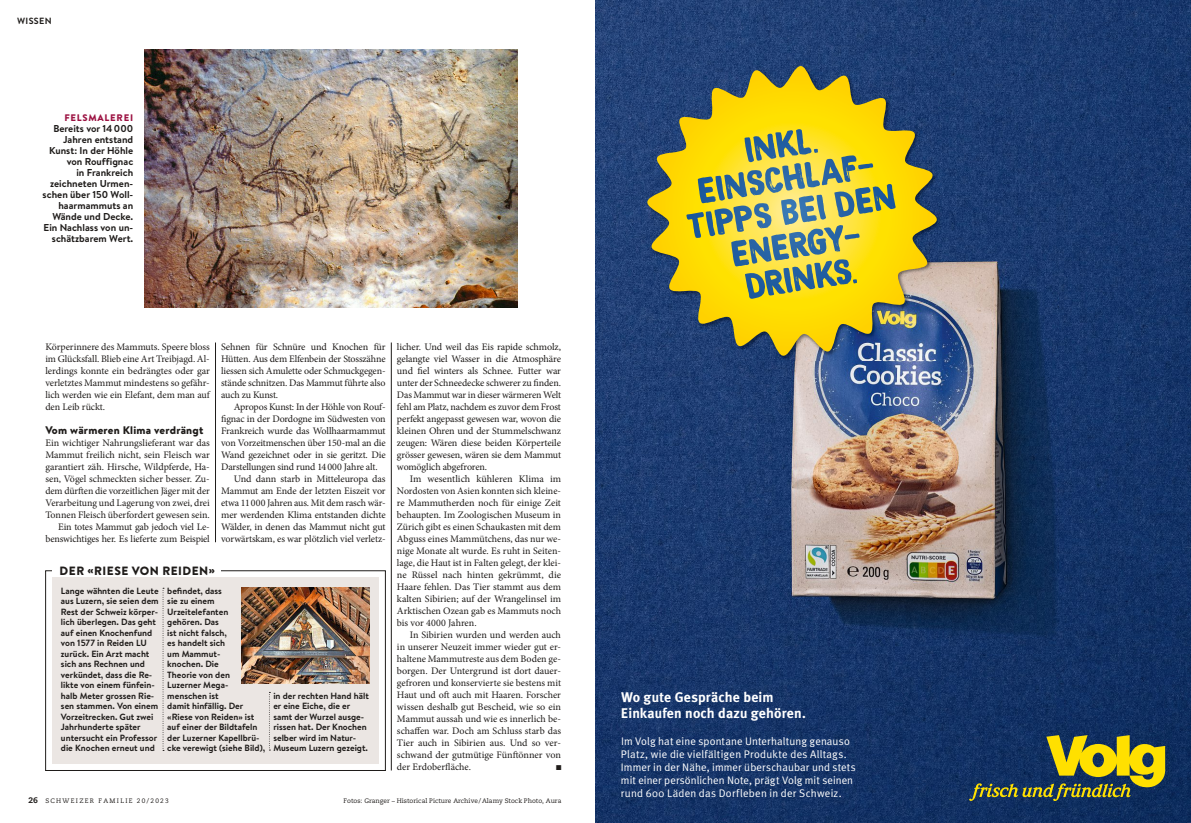
<style>
.page{position:relative;width:1191px;height:823px;background:#fff}
.page>*{position:absolute;margin:0;border:0;box-sizing:border-box;transform-origin:0 0}
.t1{font:700 14px/16px "Meta Plus";letter-spacing:.01em;color:#fff}
.t2{font:12px "Brandon Text Black OV AYRTPX";letter-spacing:.04em;color:#1f1c1a}
.t3{font:11px/13.2px "Meta Plus Normal";letter-spacing:.015em;color:#fff}
.t4{font:11px "Brandon Text Black OV AYRTPX";letter-spacing:.02em;color:#1f1c1a}
.t5{font:10px/12px "Minion Pro Regular OV AYRTQA";letter-spacing:-.01em;color:#1f1c1a;text-align:justify}
.t6{font:10px/11px "Brandon Text Bold OV AYRTPV";color:#1f1c1a;text-align:right}
.t7{font:9.5px "Brandon Grotesque Black OV AYRTPU";letter-spacing:.08em;color:#9c1242}
.t8{font:9px/10.5px "Brandon Text Bold OV AYRTPV";color:#1f1c1a}
.t9{font:9px "Brandon Grotesque Bold OV AYRTPT";letter-spacing:.04em;color:#1f1c1a}
.t10{font:7px "Zapf Dingbats Std OV AYRTQB";color:#1f1c1a}
.t11{font:6.5px "Caecilia Roman OV AYRTPS";color:#1f1c1a}
.t12{font:6.5px "Caecilia Roman OV AYRTPS";letter-spacing:.2em;color:#1f1c1a}
.s1{font-family:"Caecilia Heavy OV AYRTPW";font-size:8px}
</style>
<div class="page">
<img style="left:145px;top:50px;width:372px;height:257px">
<div style="left:45px;top:570px;width:341px;height:200px;border:1px solid #1f1c1a"></div>
<div style="left:52px;top:560px;width:169px;height:20px;background:#fff"></div>
<div style="left:52px;top:577px;width:326px;height:186px;background:#ebe6e3"></div>
<svg style="left:269px;top:692px;width:1px;height:58px"></svg>
<svg style="left:163px;top:587px;width:1px;height:163px"></svg>
<img style="left:242px;top:587px;width:127px;height:96px">
<hr style="left:215px;top:342px;width:1px;height:200px;background:#1f1c1a">
<hr style="left:391px;top:342px;width:1px;height:428px;background:#1f1c1a">
<img style="left:595px;top:0;width:596px;height:822px">
<img style="left:791px;top:262px;width:267px;height:376px">
<svg style="left:969px;top:734px;width:196px;height:66px"></svg>
<img style="left:646px;top:65px;width:296px;height:295px">
<img style="left:791px;top:262px;width:151px;height:98px">
<svg style="left:647px;top:66px;width:289px;height:289px"></svg>
<svg style="left:686px;top:128px;width:210px;height:171px"></svg>
<p class="t9" style="left:17px;top:15px;width:36px">WISSEN</p>
<p class="t7" style="left:64px;top:112px;width:70px">FELSMALEREI</p>
<p class="t6" style="left:43px;top:123px;width:92px">Bereits vor 14000<br>Jahren entstand<br>Kunst: In der Höhle von Rouffignac<br>in Frankreich zeichneten Urmen&shy;schen über 150 Woll&shy;haarmammuts an<br>Wände und Decke.<br>Ein Nachlass von un&shy;schätzbarem Wert.</p>
<p class="t5" style="left:45px;top:340px;width:166px">Körperinnere des Mammuts. Speere bloss im Glücksfall. Blieb eine Art Treibjagd. Al&shy;lerdings konnte ein bedrängtes oder gar verletztes Mammut mindestens so gefähr&shy;lich werden wie ein Elefant, dem man auf den Leib rückt.</p>
<p class="t4" style="left:45px;top:423px;width:160px">Vom wärmeren Klima verdrängt</p>
<p class="t5" style="left:45px;top:436px;width:166px;text-align:right">Ein wichtiger Nahrungslieferant war das Mammut freilich nicht, sein Fleisch war garantiert zäh. Hirsche, Wildpferde, Ha&shy;sen, Vögel schmeckten sicher besser. Zu&shy;dem dürften die vorzeitlichen Jäger mit der Verarbeitung und Lagerung von zwei, drei Tonnen Fleisch überfordert gewesen sein.<br>Ein totes Mammut gab jedoch viel Le&shy;benswichtiges her. Es lieferte zum Beispiel</p>
<p class="t5" style="left:221px;top:340px;width:166px">Sehnen für Schnüre und Knochen für Hütten. Aus dem Elfenbein der Stosszähne liessen sich Amulette oder Schmuckgegen&shy;stände schnitzen. Das Mammut führte also auch zu Kunst.</p>
<p class="t5" style="left:234px;top:400px;width:153px">Apropos Kunst: In der Höhle von Rouf-</p>
<p class="t5" style="left:221px;top:412px;width:166px">fignac in der Dordogne im Südwesten von</p>
<p class="t5" style="left:221px;top:424px;width:166px">Frankreich wurde das Wollhaarmammut</p>
<p class="t5" style="left:221px;top:436px;width:166px">von Vorzeitmenschen über 150-mal an die</p>
<p class="t5" style="left:221px;top:448px;width:166px">Wand gezeichnet oder in sie geritzt. Die</p>
<p class="t5" style="left:221px;top:460px;width:158px">Darstellungen sind rund 14000 Jahre alt.</p>
<p class="t5" style="left:234px;top:472px;width:153px">Und dann starb in Mitteleuropa das</p>
<p class="t5" style="left:221px;top:484px;width:166px">Mammut am Ende der letzten Eiszeit vor</p>
<p class="t5" style="left:221px;top:496px;width:166px">etwa 11000 Jahren aus. Mit dem rasch wär-</p>
<p class="t5" style="left:221px;top:508px;width:166px">mer werdenden Klima entstanden dichte</p>
<p class="t5" style="left:221px;top:520px;width:166px">Wälder, in denen das Mammut nicht gut</p>
<p class="t5" style="left:221px;top:532px;width:166px">vorwärtskam, es war plötzlich viel verletz-</p>
<p class="t5" style="left:397px;top:340px;width:166px">licher. Und weil das Eis rapide schmolz, gelangte viel Wasser in die Atmosphäre und fiel winters als Schnee. Futter war unter der Schneedecke schwerer zu finden.<br>Das Mammut war in dieser wärmeren Welt fehl am Platz, nachdem es zuvor dem Frost perfekt angepasst gewesen war, wovon die kleinen Ohren und der Stummelschwanz zeugen: Wären diese beiden Körperteile grösser gewesen, wären sie dem Mammut womöglich abgefroren.</p>
<p class="t5" style="left:397px;top:472px;width:166px;text-indent:13px">Im wesentlich kühleren Klima im Nordosten von Asien konnten sich kleine&shy;re Mammutherden noch für einige Zeit behaupten. Im Zoologischen Museum in Zürich gibt es einen Schaukasten mit dem Abguss eines Mammütchens, das nur we&shy;nige Monate alt wurde. Es ruht in Seiten&shy;lage, die Haut ist in Falten gelegt, der klei&shy;ne Rüssel nach hinten gekrümmt, die Haare fehlen. Das Tier stammt aus dem kalten Sibirien; auf der Wrangelinsel im Arktischen Ozean gab es Mammuts noch bis vor 4000 Jahren.</p>
<p class="t5" style="left:397px;top:628px;width:166px;text-indent:13px">In Sibirien wurden und werden auch in unserer Neuzeit immer wieder gut er&shy;haltene Mammutreste aus dem Boden ge&shy;borgen. Der Untergrund ist dort dauer&shy;gefroren und konservierte sie bestens mit Haut und oft auch mit Haaren. Forscher wissen deshalb gut Bescheid, wie so ein Mammut aussah und wie es innerlich be&shy;schaffen war. Doch am Schluss starb das Tier auch in Sibirien aus. Und so ver&shy;schwand der gutmütige Fünftönner von der Erdoberfläche.</p>
<p class="t2" style="left:60px;top:563px;width:157px">DER «RIESE VON REIDEN»</p>
<p class="t8" style="left:61px;top:585px;width:99px">Lange wähnten die Leute aus Luzern, sie seien dem<br>Rest der Schweiz körper&shy;lich überlegen. Das geht auf einen Knochenfund von 1577 in Reiden LU zurück. Ein Arzt macht sich ans Rechnen und verkündet, dass die Re&shy;likte von einem fünfein&shy;halb Meter grossen Rie&shy;sen stammen. Von einem<br>Vorzeitrecken. Gut zwei<br>Jahrhunderte später untersucht ein Professor die Knochen erneut und</p>
<p class="t8" style="left:167px;top:585px;width:99px">befindet, dass<br>sie zu einem<br>Urzeitelefanten gehören. Das<br>ist nicht falsch,<br>es handelt sich<br>um Mammut-<br>knochen. Die<br>Theorie von den<br>Luzerner Mega&shy;menschen ist<br>damit hinfällig. Der «Riese von Reiden» ist auf einer der Bildtafeln der Luzerner Kapellbrü&shy;cke verewigt (siehe Bild),</p>
<p class="t8" style="left:273px;top:690px;width:97px">in der rechten Hand hält er eine Eiche, die er samt der Wurzel ausge&shy;rissen hat. Der Knochen selber wird im Natur-<br>Museum Luzern gezeigt.</p>
<h1 class="t1" style="left:621px;top:688px;width:186px">Wo gute Gespräche beim<br>Einkaufen noch dazu gehören.</h1>
<p class="t3" style="left:621px;top:733px;width:236px">Im Volg hat eine spontane Unterhaltung genauso Platz, wie die vielfältigen Produkte des Alltags.<br>Immer in der Nähe, immer überschaubar und stets mit einer persönlichen Note, prägt Volg mit seinen rund 600 Läden das Dorfleben in der Schweiz.</p>
<p class="t10" style="left:556px;top:763px;width:7px">■</p>
<p class="t12" style="left:28px;top:796px;width:142px"><span class="s1">26</span> SCHWEIZER FAMILIE 20/2023</p>
<p class="t11" style="left:343px;top:796px;width:219px">Fotos: Granger – Historical Picture Archive/Alamy Stock Photo, Aura</p>
</div>
